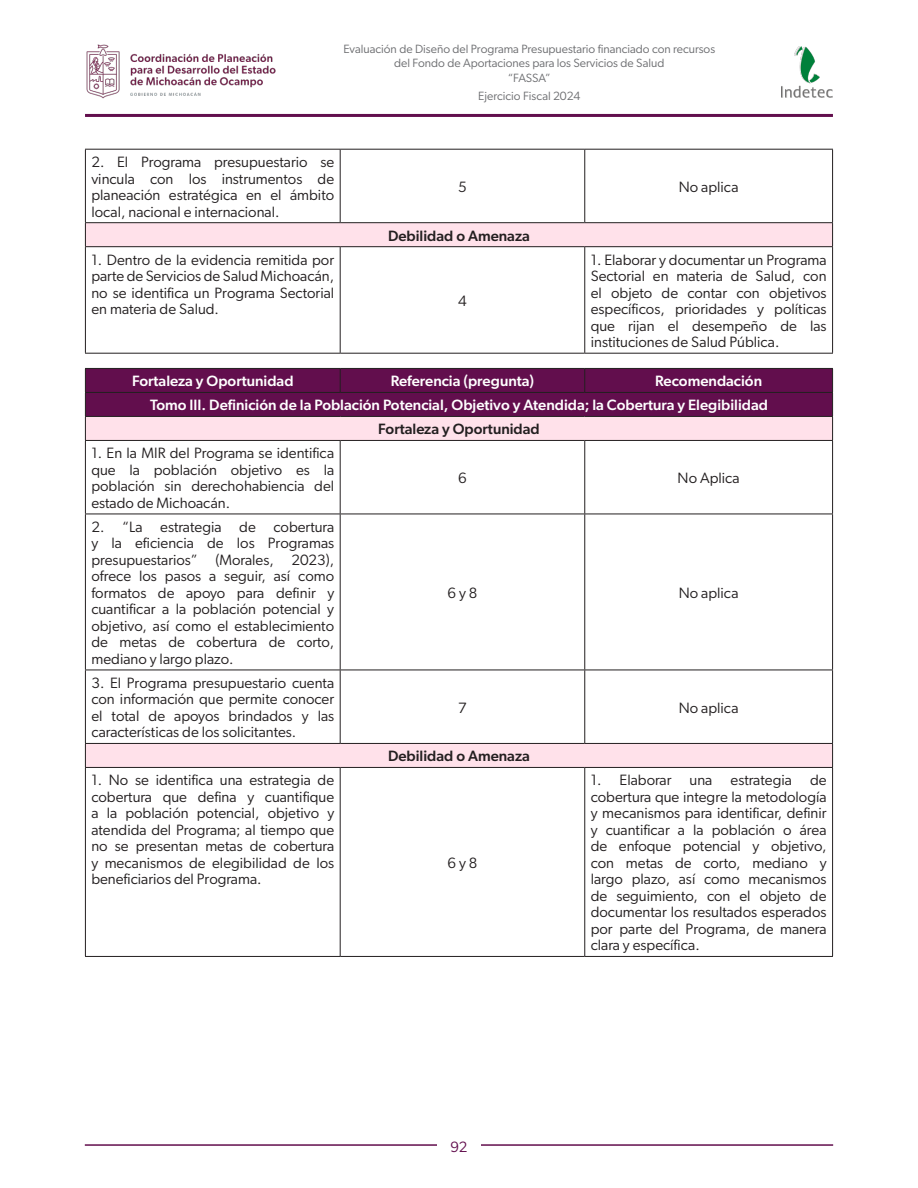
<style>
.page{position:relative;width:918px;height:1188px;background:#fff}
.page>*{position:absolute;margin:0;border:0;box-sizing:border-box;transform-origin:0 0}
.General{font:15px/16.5px "Gibson";color:#231f20;text-align:justify}
.Top{font:500 15px "Gibson";color:#fff}
.Bajo_Top{font:500 15px "Gibson";color:#231f20}
.t1{font:15px "Gibson";color:#620e4d}
.t2{font:12px/14.4px "Gibson";color:#6c6d70;text-align:center}
</style>
<div class="page">
<img style="left:86px;top:44px;width:190px;height:55px">
<img style="left:782px;top:46px;width:51px;height:51px">
<hr style="left:85px;top:114px;width:748px;height:3px;background:#620e4d">
<hr style="left:85px;top:1144px;width:748px;height:2px;background:#620e4d">
<div style="left:437px;top:1124px;width:44px;height:43px;background:#fff"></div>
<div style="left:85px;top:223px;width:748px;height:24px;background:#ffe1ea"></div>
<hr style="left:85px;top:149px;width:255px;height:1px;background:#231f20">
<hr style="left:85px;top:150px;width:1px;height:72px;background:#231f20">
<hr style="left:340px;top:149px;width:245px;height:1px;background:#231f20">
<hr style="left:340px;top:150px;width:1px;height:72px;background:#231f20">
<hr style="left:585px;top:149px;width:248px;height:1px;background:#231f20">
<hr style="left:584px;top:150px;width:1px;height:72px;background:#231f20">
<hr style="left:832px;top:150px;width:1px;height:72px;background:#231f20">
<hr style="left:85px;top:247px;width:1px;height:106px;background:#231f20">
<hr style="left:340px;top:247px;width:1px;height:106px;background:#231f20">
<hr style="left:584px;top:247px;width:1px;height:106px;background:#231f20">
<hr style="left:832px;top:247px;width:1px;height:106px;background:#231f20">
<hr style="left:85px;top:353px;width:255px;height:1px;background:#231f20">
<hr style="left:340px;top:353px;width:245px;height:1px;background:#231f20">
<hr style="left:585px;top:353px;width:248px;height:1px;background:#231f20">
<hr style="left:85px;top:222px;width:255px;height:1px;background:#231f20">
<svg style="left:85px;top:223px;width:1px;height:23px"></svg>
<hr style="left:340px;top:222px;width:245px;height:1px;background:#231f20">
<hr style="left:585px;top:222px;width:248px;height:1px;background:#231f20">
<svg style="left:832px;top:223px;width:1px;height:23px"></svg>
<hr style="left:85px;top:246px;width:255px;height:1px;background:#231f20">
<hr style="left:340px;top:246px;width:245px;height:1px;background:#231f20">
<hr style="left:585px;top:246px;width:248px;height:1px;background:#231f20">
<svg style="left:86px;top:441px;width:746px;height:326px"></svg>
<svg style="left:85px;top:368px;width:748px;height:72px;background:#91517c"></svg>
<hr style="left:85px;top:440px;width:255px;height:1px;background:#231f20">
<hr style="left:85px;top:441px;width:1px;height:73px;background:#231f20">
<hr style="left:340px;top:440px;width:245px;height:1px;background:#231f20">
<hr style="left:340px;top:441px;width:1px;height:73px;background:#231f20">
<hr style="left:585px;top:440px;width:248px;height:1px;background:#231f20">
<hr style="left:584px;top:441px;width:1px;height:73px;background:#231f20">
<hr style="left:832px;top:441px;width:1px;height:73px;background:#231f20">
<hr style="left:85px;top:514px;width:255px;height:1px;background:#231f20">
<hr style="left:85px;top:514px;width:1px;height:156px;background:#231f20">
<hr style="left:340px;top:514px;width:245px;height:1px;background:#231f20">
<hr style="left:340px;top:514px;width:1px;height:156px;background:#231f20">
<hr style="left:585px;top:514px;width:248px;height:1px;background:#231f20">
<hr style="left:584px;top:514px;width:1px;height:156px;background:#231f20">
<hr style="left:832px;top:514px;width:1px;height:156px;background:#231f20">
<hr style="left:85px;top:670px;width:255px;height:1px;background:#231f20">
<hr style="left:85px;top:670px;width:1px;height:73px;background:#231f20">
<hr style="left:340px;top:670px;width:245px;height:1px;background:#231f20">
<hr style="left:340px;top:670px;width:1px;height:73px;background:#231f20">
<hr style="left:585px;top:670px;width:248px;height:1px;background:#231f20">
<hr style="left:584px;top:670px;width:1px;height:73px;background:#231f20">
<hr style="left:832px;top:670px;width:1px;height:73px;background:#231f20">
<hr style="left:85px;top:743px;width:255px;height:1px;background:#231f20">
<svg style="left:85px;top:744px;width:1px;height:23px"></svg>
<hr style="left:340px;top:743px;width:245px;height:1px;background:#231f20">
<hr style="left:585px;top:743px;width:248px;height:1px;background:#231f20">
<svg style="left:832px;top:744px;width:1px;height:23px"></svg>
<hr style="left:85px;top:767px;width:255px;height:1px;background:#231f20">
<hr style="left:85px;top:768px;width:1px;height:188px;background:#231f20">
<hr style="left:340px;top:767px;width:245px;height:1px;background:#231f20">
<hr style="left:340px;top:768px;width:1px;height:188px;background:#231f20">
<hr style="left:585px;top:767px;width:248px;height:1px;background:#231f20">
<hr style="left:584px;top:768px;width:1px;height:188px;background:#231f20">
<hr style="left:832px;top:768px;width:1px;height:188px;background:#231f20">
<hr style="left:85px;top:956px;width:255px;height:1px;background:#231f20">
<hr style="left:340px;top:956px;width:245px;height:1px;background:#231f20">
<hr style="left:585px;top:956px;width:248px;height:1px;background:#231f20">
<p class="t2" style="left:343px;top:41px;width:373px">Evaluación de Diseño del Programa Presupuestario financiado con recursos del Fondo de Aportaciones para los Servicios de Salud<br>“FASSA”</p>
<p class="t2" style="left:478px;top:89px;width:104px">Ejercicio Fiscal 2024</p>
<p class="General" style="left:91px;top:154px;width:244px">2. El Programa presupuestario se vincula con los instrumentos de planeación estratégica en el ámbito local, nacional e internacional.</p>
<p class="General" style="left:91px;top:251px;width:244px">1. Dentro de la evidencia remitida por parte de Servicios de Salud Michoacán, no se identifica un Programa Sectorial en materia de Salud.</p>
<p class="General" style="left:458px;top:178px;width:10px">5</p>
<p class="General" style="left:679px;top:178px;width:61px">No aplica</p>
<p class="Bajo_Top" style="left:388px;top:227px;width:143px">Debilidad o Amenaza</p>
<p class="General" style="left:458px;top:292px;width:10px">4</p>
<p class="General" style="left:591px;top:251px;width:237px">1. Elaborar y documentar un Programa Sectorial en materia de Salud, con el objeto de contar con objetivos específicos, prioridades y políticas que rijan el desempeño de las instituciones de Salud Pública.</p>
<p class="Top" style="left:132px;top:372px;width:163px">Fortaleza y Oportunidad</p>
<p class="Top" style="left:391px;top:372px;width:145px">Referencia (pregunta)</p>
<p class="Top" style="left:655px;top:372px;width:108px">Recomendación</p>
<p class="Top" style="left:150px;top:396px;width:619px">Tomo III. Definición de la Población Potencial, Objetivo y Atendida; la Cobertura y Elegibilidad</p>
<p class="Bajo_Top" style="left:378px;top:420px;width:163px">Fortaleza y Oportunidad</p>
<p class="General" style="left:91px;top:445px;width:244px">1. En la MIR del Programa se identifica que la población objetivo es la población sin derechohabiencia del estado de Michoacán.</p>
<p class="General" style="left:458px;top:470px;width:10px">6</p>
<p class="General" style="left:678px;top:470px;width:64px">No Aplica</p>
<p class="General" style="left:91px;top:518px;width:244px">2. “La estrategia de cobertura y la eficiencia de los Programas presupuestarios” (Morales, 2023), ofrece los pasos a seguir, así como formatos de apoyo para definir y cuantificar a la población potencial y objetivo, así como el establecimiento de metas de cobertura de corto, mediano y largo plazo.</p>
<p class="General" style="left:91px;top:674px;width:244px">3. El Programa presupuestario cuenta con información que permite conocer el total de apoyos brindados y las características de los solicitantes.</p>
<p class="General" style="left:91px;top:772px;width:244px">1. No se identifica una estrategia de cobertura que defina y cuantifique a la población potencial, objetivo y atendida del Programa; al tiempo que no se presentan metas de cobertura y mecanismos de elegibilidad de los beneficiarios del Programa.</p>
<p class="General" style="left:447px;top:584px;width:32px">6 y 8</p>
<p class="General" style="left:679px;top:584px;width:61px">No aplica</p>
<p class="General" style="left:458px;top:699px;width:10px">7</p>
<p class="General" style="left:679px;top:699px;width:61px">No aplica</p>
<p class="Bajo_Top" style="left:388px;top:747px;width:143px">Debilidad o Amenaza</p>
<p class="General" style="left:447px;top:854px;width:32px">6 y 8</p>
<p class="General" style="left:591px;top:772px;width:237px">1. Elaborar una estrategia de cobertura que integre la metodología y mecanismos para identificar, definir y cuantificar a la población o área de enfoque potencial y objetivo, con metas de corto, mediano y largo plazo, así como mecanismos de seguimiento, con el objeto de documentar los resultados esperados por parte del Programa, de manera clara y específica.</p>
<p class="t1" style="left:450px;top:1137px;width:19px">92</p>
</div>
